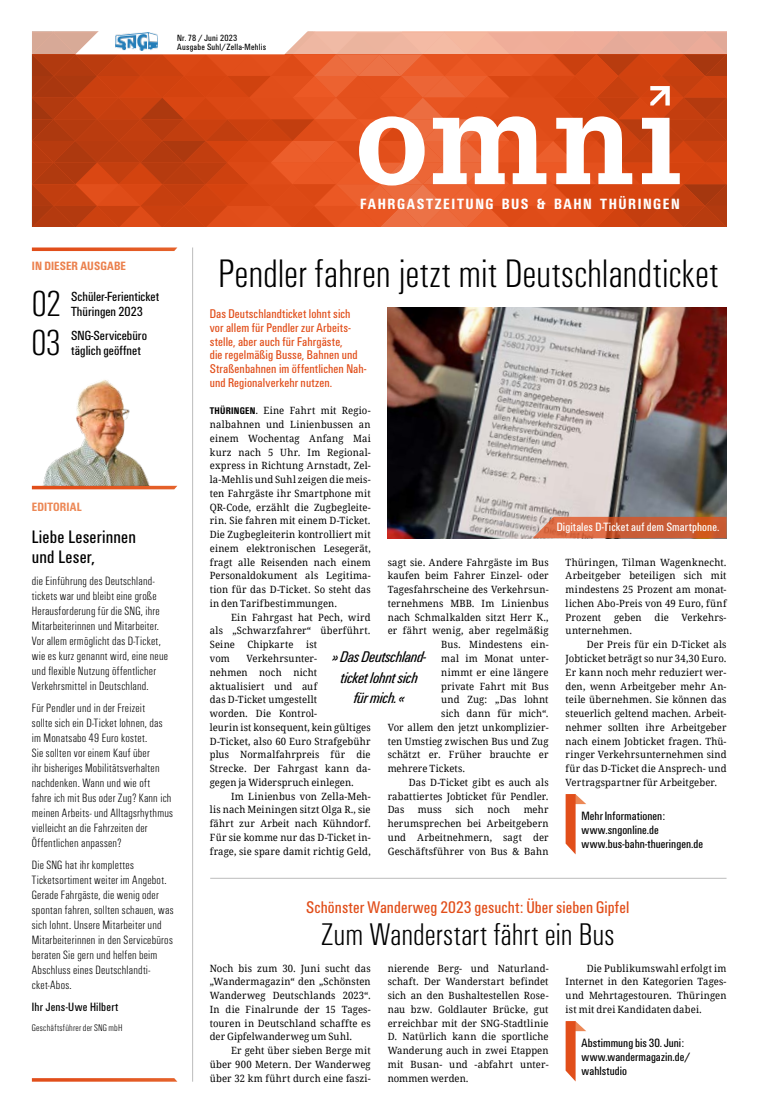
<style>
.page{position:relative;width:762px;height:1117px;background:#fff}
.page>*{position:absolute;margin:0;border:0;box-sizing:border-box;transform-origin:0 0}
.t1{font:300 condensed 41.25px "Unitus T";color:#000}
.t2{font:300 condensed 37.5px "Unitus T";color:#000}
.t3{font:300 condensed 32.5px "Unitus T";letter-spacing:-.005em;color:#000}
.t4{font:condensed 18.75px/20px "Unitus T";letter-spacing:.01em;color:#000}
.t5{font:condensed 17.5px "Unitus T";letter-spacing:.005em;color:#e14e1a}
.t6{font:italic condensed 16.12px/20.6px "Unitus T";letter-spacing:-.01em;color:#000;text-align:center}
.t7{font:700 condensed 15.38px "Unitus T";letter-spacing:.095em;color:#fff}
.t8{font:condensed 13.75px/15px "Unitus T";color:#000}
.t9{font:condensed 13.12px/13.8px "Unitus T";letter-spacing:.005em;color:#e14e1a}
.t10{font:300 condensed 12.5px/15px "Unitus T";letter-spacing:.015em;color:#000}
.t11{font:condensed 12.5px/13.8px "Unitus T";color:#000}
.t12{font:condensed 12.5px "Unitus T";letter-spacing:.005em;color:#fff}
.t13{font:700 condensed 12.5px "Unitus T";letter-spacing:.005em;color:#eb814e}
.t14{font:700 condensed 12.5px "Unitus T";letter-spacing:.01em;color:#ec8856}
.t15{font:10px/13.8px "Droid Serif";letter-spacing:.015em;color:#000;text-align:justify;scale:.95 1}
.t16{font:300 condensed 10px "Unitus T";letter-spacing:.02em;color:#000}
.t17{font:condensed 9.38px/9.4px "Unitus T";letter-spacing:.025em;color:#000}
.s1{font-family:"Unitus T";font-weight:700;font-stretch:condensed}
</style>
<div class="page">
<hr style="left:210px;top:877px;width:516px;height:1px;background:#bcbcbc">
<hr style="left:192px;top:247px;width:1px;height:834px;background:#bcbcbc">
<svg style="left:32px;top:247px;width:145px;height:4px"></svg>
<img style="left:388px;top:308px;width:338px;height:230px">
<svg style="left:533px;top:516px;width:193px;height:22px;background:#cd6843"></svg>
<svg style="left:32px;top:485px;width:145px;height:4px"></svg>
<svg style="left:32px;top:1078px;width:145px;height:3px"></svg>
<img style="left:43px;top:380px;width:107px;height:105px">
<svg style="left:565px;top:1021px;width:21px;height:60px"></svg>
<svg style="left:565px;top:794px;width:21px;height:60px"></svg>
<svg style="left:32px;top:31px;width:694px;height:196px;background:#db683f"></svg>
<img style="left:116px;top:33px;width:41px;height:18px">
<p class="t17" style="left:177px;top:33px;width:90px">Nr. 78 / Juni 2023<br>Ausgabe Suhl/Zella-Mehlis</p>
<h3 class="t7" style="left:360px;top:195px;width:321px">FAHRGASTZEITUNG BUS &amp; BAHN THÜRINGEN</h3>
<p class="t13" style="left:32px;top:258px;width:96px">IN DIESER AUSGABE</p>
<h2 class="t2" style="left:32px;top:282px;width:31px">02</h2>
<h2 class="t2" style="left:31px;top:320px;width:31px">03</h2>
<h3 class="t8" style="left:71px;top:289px;width:90px">Schüler-Ferienticket<br>Thüringen 2023</h3>
<h3 class="t8" style="left:71px;top:327px;width:77px">SNG-Servicebüro</h3>
<h3 class="t8" style="left:71px;top:342px;width:71px">täglich geöffnet</h3>
<p class="t14" style="left:32px;top:499px;width:51px">EDITORIAL</p>
<h3 class="t4" style="left:32px;top:526px;width:106px">Liebe Leserinnen und Leser,</h3>
<p class="t10" style="left:32px;top:572px;width:138px">die Einführung des Deutschland&shy;tickets war und bleibt eine große Herausforderung für die SNG, ihre Mitarbeiterinnen und Mitarbeiter.<br>Vor allem ermöglicht das D-Ticket, wie es kurz genannt wird, eine neue und flexible Nutzung öffentlicher Verkehrsmittel in Deutschland.</p>
<p class="t10" style="left:32px;top:699px;width:143px">Für Pendler und in der Freizeit<br>sollte sich ein D-Ticket lohnen, das im Monatsabo 49 Euro kostet.<br>Sie sollten vor einem Kauf über<br>ihr bisheriges Mobilitätsverhalten nachdenken. Wann und wie oft<br>fahre ich mit Bus oder Zug? Kann ich meinen Arbeits- und Alltagsrhythmus vielleicht an die Fahrzeiten der<br>Öffentlichen anpassen?</p>
<p class="t10" style="left:32px;top:857px;width:143px">Die SNG hat ihr komplettes<br>Ticketsortiment weiter im Angebot.<br>Gerade Fahrgäste, die wenig oder spontan fahren, sollten schauen, was sich lohnt. Unsere Mitarbeiter und<br>Mitarbeiterinnen in den Servicebüros beraten Sie gern und helfen beim<br>Abschluss eines Deutschlandti&shy;cket-Abos.</p>
<p class="t11" style="left:32px;top:999px;width:88px">Ihr Jens-Uwe Hilbert</p>
<p class="t16" style="left:32px;top:1021px;width:92px">Geschäftsführer der SNG mbH</p>
<h1 class="t1" style="left:218px;top:249px;width:502px">Pendler fahren jetzt mit Deutschlandticket</h1>
<h3 class="t9" style="left:210px;top:306px;width:158px">Das Deutschlandticket lohnt sich vor allem für Pendler zur Arbeits&shy;stelle, aber auch für Fahrgäste,<br>die regelmäßig Busse, Bahnen und Straßenbahnen im öffentlichen Nah&shy;und Regionalverkehr nutzen.</h3>
<p class="t15" style="left:210px;top:404px;width:171px"><span class="s1">THÜRINGEN.</span> Eine Fahrt mit Regio&shy;nalbahnen und Linienbussen an einem Wochentag Anfang Mai kurz nach 5 Uhr. Im Regional&shy;express in Richtung Arnstadt, Zel&shy;la-Mehlis und Suhl zeigen die meis&shy;ten Fahrgäste ihr Smartphone mit QR-Code, erzählt die Zugbegleite&shy;rin. Sie fahren mit einem D-Ticket.<br>Die Zugbegleiterin kontrolliert mit einem elektronischen Lesegerät, fragt alle Reisenden nach einem Personaldokument als Legitima&shy;tion für das D-Ticket. So steht das in den Tarifbestimmungen.</p>
<p class="t15" style="left:210px;top:610px;width:171px;text-align:left;text-indent:21px">Ein Fahrgast hat Pech, wird als „Schwarzfahrer“ überführt.<br>Seine Chipkarte ist<br>vom</p>
<p class="t15" style="left:388px;top:555px;width:171px">sagt sie. Andere Fahrgäste im Bus</p>
<p class="t15" style="left:388px;top:569px;width:171px">kaufen beim Fahrer Einzel- oder</p>
<p class="t15" style="left:388px;top:582px;width:171px">Tagesfahrscheine des Verkehrsun-</p>
<p class="t15" style="left:388px;top:596px;width:171px">ternehmens MBB. Im Linienbus</p>
<p class="t15" style="left:388px;top:610px;width:171px">nach Schmalkalden sitzt Herr K.,</p>
<p class="t15" style="left:388px;top:624px;width:171px">er fährt wenig, aber regelmäßig</p>
<p class="t15" style="left:441px;top:637px;width:115px">Bus. Mindestens ein-</p>
<p class="t15" style="left:441px;top:651px;width:115px">mal im Monat unter-</p>
<p class="t15" style="left:441px;top:665px;width:115px">nimmt er eine längere</p>
<p class="t15" style="left:441px;top:679px;width:115px">private Fahrt mit Bus</p>
<p class="t15" style="left:441px;top:692px;width:115px">und Zug: „Das lohnt</p>
<p class="t15" style="left:441px;top:706px;width:115px">sich dann für mich“.</p>
<p class="t15" style="left:388px;top:720px;width:171px">Vor allem den jetzt unkomplizier-</p>
<p class="t15" style="left:388px;top:734px;width:171px">ten Umstieg zwischen Bus und Zug</p>
<p class="t15" style="left:388px;top:747px;width:171px">schätzt er. Früher brauchte er</p>
<p class="t15" style="left:388px;top:761px;width:83px">mehrere Tickets.</p>
<p class="t15" style="left:409px;top:775px;width:148px">Das D-Ticket gibt es auch als</p>
<p class="t15" style="left:388px;top:789px;width:171px">rabattiertes Jobticket für Pendler.</p>
<p class="t15" style="left:388px;top:802px;width:19px">Das</p>
<p class="t15" style="left:418px;top:802px;width:27px">muss</p>
<p class="t15" style="left:455px;top:802px;width:21px">sich</p>
<p class="t15" style="left:487px;top:802px;width:25px">noch</p>
<h3 class="t6" style="left:332px;top:646px;width:95px">» Das Deutschland&shy;ticket lohnt sich für mich. «</h3>
<p class="t15" style="left:210px;top:651px;width:171px;text-align:left;text-indent:37px">Verkehrsunter-<br>nehmen noch nicht aktualisiert und auf<br>das D-Ticket umgestellt<br>worden. Die Kontrol-<br>leurin ist konsequent, kein gültiges<br>D-Ticket, also 60 Euro Strafgebühr plus Normalfahrpreis für die<br>Strecke. Der Fahrgast kann da&shy;gegen ja Widerspruch einlegen.</p>
<p class="t15" style="left:210px;top:789px;width:171px;text-indent:21px">Im Linienbus von Zella-Meh&shy;lis nach Meiningen sitzt Olga R., sie fährt zur Arbeit nach Kühndorf.<br>Für sie komme nur das D-Ticket in&shy;frage, sie spare damit richtig Geld,</p>
<p class="t15" style="left:388px;top:802px;width:171px;text-indent:136px">mehr herumsprechen bei Arbeitgebern und Arbeitnehmern, sagt der Geschäftsführer von Bus &amp; Bahn</p>
<p class="t12" style="left:557px;top:519px;width:164px">Digitales D-Ticket auf dem Smartphone.</p>
<p class="t15" style="left:566px;top:555px;width:171px">Thüringen, Tilman Wagenknecht.<br>Arbeitgeber beteiligen sich mit mindestens 25 Prozent am monat&shy;lichen Abo-Preis von 49 Euro, fünf Prozent</p>
<p class="t15" style="left:614px;top:610px;width:31px">geben</p>
<p class="t15" style="left:654px;top:610px;width:17px">die</p>
<p class="t15" style="left:681px;top:610px;width:49px">Verkehrs-</p>
<p class="t15" style="left:566px;top:624px;width:72px">unternehmen.</p>
<p class="t15" style="left:587px;top:637px;width:148px">Der Preis für ein D-Ticket als</p>
<p class="t15" style="left:566px;top:651px;width:171px">Jobticket beträgt so nur 34,30 Euro.</p>
<p class="t15" style="left:566px;top:665px;width:171px">Er kann noch mehr reduziert wer-</p>
<p class="t15" style="left:566px;top:679px;width:171px">den, wenn Arbeitgeber mehr An-</p>
<p class="t15" style="left:566px;top:692px;width:171px">teile übernehmen. Sie können das</p>
<p class="t15" style="left:566px;top:706px;width:171px">steuerlich geltend machen. Arbeit-</p>
<p class="t15" style="left:566px;top:720px;width:171px">nehmer sollten ihre Arbeitgeber</p>
<p class="t15" style="left:566px;top:734px;width:171px">nach einem Jobticket fragen. Thü-</p>
<p class="t15" style="left:566px;top:747px;width:171px">ringer Verkehrsunternehmen sind</p>
<p class="t15" style="left:566px;top:761px;width:171px">für das D-Ticket die Ansprech- und</p>
<p class="t15" style="left:566px;top:775px;width:161px">Vertragspartner für Arbeitgeber.</p>
<p class="t11" style="left:581px;top:808px;width:123px">Mehr Informationen: www.sngonline.de www.bus-bahn-thueringen.de</p>
<h3 class="t5" style="left:306px;top:897px;width:324px">Schönster Wanderweg 2023 gesucht: Über sieben Gipfel</h3>
<h3 class="t3" style="left:321px;top:914px;width:295px">Zum Wanderstart fährt ein Bus</h3>
<p class="t15" style="left:210px;top:961px;width:171px">Noch bis zum 30. Juni sucht das „Wandermagazin“ den „Schönsten Wanderweg Deutschlands 2023“.<br>In die Finalrunde der 15 Tages&shy;touren in Deutschland schaffte es der Gipfelwanderweg um Suhl.</p>
<p class="t15" style="left:210px;top:1043px;width:171px;text-indent:21px">Er geht über sieben Berge mit über 900 Metern. Der Wanderweg über 32 km führt durch eine faszi-</p>
<p class="t15" style="left:388px;top:961px;width:171px">nierende Berg- und Naturland&shy;schaft. Der Wanderstart befindet sich an den Bushaltestellen Rose&shy;nau bzw. Goldlauter Brücke, gut erreichbar mit der SNG-Stadtlinie D. Natürlich kann die sportliche Wanderung auch in zwei Etappen mit Busan- und -abfahrt unter&shy;nommen werden.</p>
<p class="t15" style="left:566px;top:961px;width:171px;text-indent:21px">Die Publikumswahl erfolgt im Internet in den Kategorien Tages&shy;und Mehrtagestouren. Thüringen ist mit drei Kandidaten dabei.</p>
<p class="t11" style="left:581px;top:1035px;width:110px">Abstimmung bis 30. Juni: www.wandermagazin.de/ wahlstudio</p>
</div>
